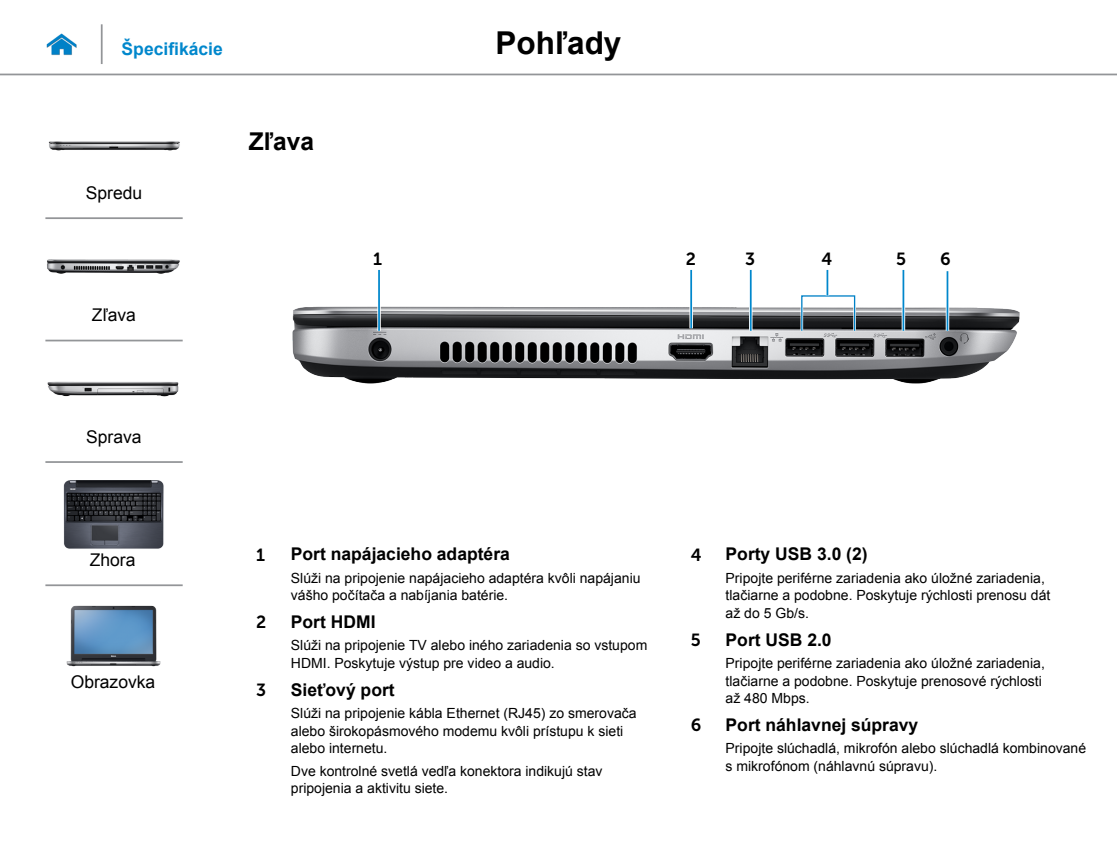
<style>
.page{position:relative;width:1117px;height:844px;background:#fff}
.page>*{position:absolute;margin:0;border:0;box-sizing:border-box;transform-origin:0 0}
.t1{font:700 31.5px "Arial";color:#000}
.Head2{font:700 24.5px "Arial";color:#000}
.Callout_Head{font:700 17.5px "Arial";color:#000}
.t2{font:17.5px "Arial";color:#000}
.t3{font:700 17.5px "Arial";color:#0087cc}
.Callout_Head-2{font:17.5px "Museo Sans For Dell 700";color:#000}
.Callout-L{font:17.5px "Museo Sans For Dell 700";color:#000}
.Callout_description{font:14px/17.5px "Arial";color:#000}
</style>
<div class="page">
<hr style="left:0;top:74px;width:1116px;height:1px;background:#939598">
<img style="left:46px;top:33px;width:31px;height:23px">
<img style="left:292px;top:290px;width:728px;height:94px">
<hr style="left:901px;top:270px;width:3px;height:61px;background:#fff">
<hr style="left:902px;top:270px;width:2px;height:61px;background:#0087cc">
<hr style="left:945px;top:271px;width:3px;height:60px;background:#fff">
<hr style="left:946px;top:271px;width:2px;height:60px;background:#0087cc">
<svg style="left:748px;top:270px;width:4px;height:61px"></svg>
<hr style="left:749px;top:270px;width:2px;height:61px;background:#0087cc">
<hr style="left:689px;top:270px;width:3px;height:58px;background:#fff">
<hr style="left:690px;top:270px;width:2px;height:58px;background:#0087cc">
<svg style="left:377px;top:290px;width:4px;height:41px"></svg>
<hr style="left:378px;top:270px;width:2px;height:61px;background:#0087cc">
<div style="left:800px;top:294px;width:55px;height:38px;border:3px solid #fff"></div>
<div style="left:801px;top:295px;width:54px;height:36px;border:1px solid #0081c6"></div>
<svg style="left:825px;top:270px;width:4px;height:25px"></svg>
<hr style="left:826px;top:270px;width:2px;height:25px;background:#0087cc">
<hr style="left:101px;top:24px;width:2px;height:40px;background:#939598">
<img style="left:48px;top:141px;width:132px;height:10px">
<img style="left:47px;top:259px;width:133px;height:15px">
<img style="left:47px;top:381px;width:132px;height:16px">
<img style="left:64px;top:480px;width:100px;height:69px">
<img style="left:66px;top:605px;width:95px;height:62px">
<hr style="left:45px;top:217px;width:138px;height:2px;background:#939598">
<hr style="left:45px;top:339px;width:138px;height:2px;background:#939598">
<hr style="left:45px;top:461px;width:138px;height:2px;background:#939598">
<hr style="left:45px;top:584px;width:138px;height:2px;background:#939598">
<p class="t3" style="left:122px;top:37px;width:103px">Špecifikácie</p>
<h1 class="t1" style="left:495px;top:22px;width:127px">Pohľady</h1>
<p class="t2" style="left:86px;top:181px;width:58px">Spredu</p>
<p class="t2" style="left:92px;top:303px;width:46px">Zľava</p>
<p class="t2" style="left:86px;top:425px;width:57px">Sprava</p>
<p class="t2" style="left:90px;top:548px;width:47px">Zhora</p>
<p class="t2" style="left:71px;top:670px;width:86px">Obrazovka</p>
<p class="Head2" style="left:249px;top:125px;width:67px">Zľava</p>
<p class="Callout-L" style="left:373px;top:249px;width:10px">1</p>
<p class="Callout-L" style="left:685px;top:249px;width:12px">2</p>
<p class="Callout-L" style="left:745px;top:249px;width:12px">3</p>
<p class="Callout-L" style="left:821px;top:249px;width:12px">4</p>
<p class="Callout-L" style="left:895px;top:249px;width:11px">5</p>
<p class="Callout-L" style="left:939px;top:249px;width:12px">6</p>
<p class="Callout_Head-2" style="left:256px;top:544px;width:10px">1</p>
<p class="Callout_Head" style="left:291px;top:542px;width:220px">Port napájacieho adaptéra</p>
<p class="Callout_description" style="left:291px;top:569px;width:351px">Slúži na pripojenie napájacieho adaptéra kvôli napájaniu vášho počítača a nabíjania batérie.</p>
<p class="Callout_Head-2" style="left:256px;top:612px;width:12px">2</p>
<p class="Callout_Head" style="left:291px;top:610px;width:86px">Port HDMI</p>
<p class="Callout_description" style="left:291px;top:636px;width:358px">Slúži na pripojenie TV alebo iného zariadenia so vstupom<br>HDMI. Poskytuje výstup pre video a audio.</p>
<p class="Callout_Head-2" style="left:256px;top:680px;width:12px">3</p>
<p class="Callout_Head" style="left:291px;top:677px;width:105px">Sieťový port</p>
<p class="Callout_description" style="left:291px;top:704px;width:347px">Slúži na pripojenie kábla Ethernet (RJ45) zo smerovača alebo širokopásmového modemu kvôli prístupu k sieti alebo internetu.</p>
<p class="Callout_description" style="left:291px;top:761px;width:313px">Dve kontrolné svetlá vedľa konektora indikujú stav pripojenia a aktivitu siete.</p>
<p class="Callout_Head-2" style="left:690px;top:544px;width:12px">4</p>
<p class="Callout_Head" style="left:725px;top:542px;width:143px">Porty USB 3.0 (2)</p>
<p class="Callout_description" style="left:725px;top:569px;width:326px">Pripojte periférne zariadenia ako úložné zariadenia, tlačiarne a podobne. Poskytuje rýchlosti prenosu dát až do 5 Gb/s.</p>
<p class="Callout_Head-2" style="left:690px;top:630px;width:11px">5</p>
<p class="Callout_Head" style="left:725px;top:627px;width:107px">Port USB 2.0</p>
<p class="Callout_description" style="left:725px;top:654px;width:321px">Pripojte periférne zariadenia ako úložné zariadenia, tlačiarne a podobne. Poskytuje prenosové rýchlosti až 480 Mbps.</p>
<p class="Callout_Head-2" style="left:690px;top:715px;width:12px">6</p>
<p class="Callout_Head" style="left:725px;top:712px;width:194px">Port náhlavnej súpravy</p>
<p class="Callout_description" style="left:725px;top:739px;width:362px">Pripojte slúchadlá, mikrofón alebo slúchadlá kombinované s mikrofónom (náhlavnú súpravu).</p>
</div>
